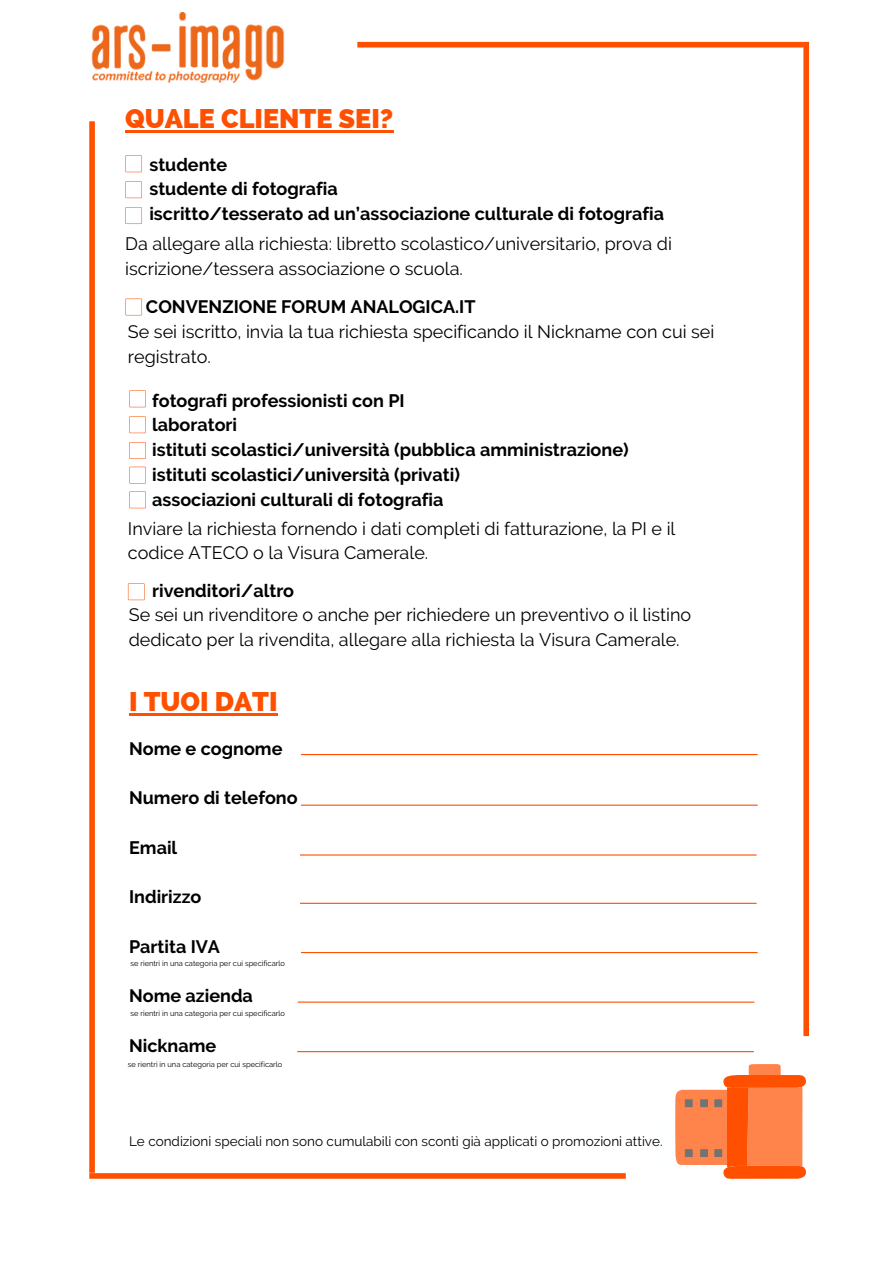
<style>
.page{position:relative;width:893px;height:1264px;background:#fff}
.page>*{position:absolute;margin:0;border:0;box-sizing:border-box;transform-origin:0 0}
.t1{font:800 27px "Raleway";color:#fe5000}
.t2{font:18px/24.8px "Raleway";color:#000}
.t3{font:700 18px/24.8px "Raleway";color:#000}
.t4{font:13.5px "Raleway";color:#000}
.t5{font:7.5px "Raleway";color:#000}
</style>
<div class="page">
<div style="left:357px;top:42px;width:446px;height:6px;background:#fe5000"></div>
<div style="left:803px;top:42px;width:6px;height:994px;background:#fe5000"></div>
<div style="left:89px;top:121px;width:6px;height:1051px;background:#fe5000"></div>
<div style="left:89px;top:1173px;width:536px;height:5px;background:#fe5000"></div>
<img style="left:91px;top:12px;width:194px;height:70px">
<svg style="left:675px;top:1064px;width:131px;height:114px"></svg>
<div style="left:678px;top:1091px;width:46px;height:73px;background:#ff844c;border-radius:7px"></div>
<div style="left:714px;top:1099px;width:8px;height:8px;background:#737373"></div>
<div style="left:700px;top:1099px;width:8px;height:8px;background:#737373"></div>
<div style="left:684px;top:1099px;width:8px;height:8px;background:#737373"></div>
<div style="left:714px;top:1149px;width:8px;height:7px;background:#737373"></div>
<div style="left:700px;top:1149px;width:8px;height:7px;background:#737373"></div>
<div style="left:684px;top:1149px;width:8px;height:7px;background:#737373"></div>
<svg style="left:125px;top:155px;width:17px;height:17px"></svg>
<svg style="left:125px;top:181px;width:17px;height:17px"></svg>
<svg style="left:125px;top:207px;width:17px;height:17px"></svg>
<svg style="left:125px;top:298px;width:17px;height:17px"></svg>
<svg style="left:129px;top:390px;width:17px;height:17px"></svg>
<svg style="left:129px;top:416px;width:17px;height:17px"></svg>
<svg style="left:129px;top:442px;width:17px;height:17px"></svg>
<svg style="left:129px;top:466px;width:17px;height:17px"></svg>
<svg style="left:129px;top:491px;width:17px;height:17px"></svg>
<svg style="left:128px;top:583px;width:17px;height:17px"></svg>
<hr style="left:125px;top:130px;width:268px;height:2px;background:#fe5000">
<hr style="left:129px;top:713px;width:149px;height:2px;background:#fe5000">
<hr style="left:301px;top:754px;width:456px;height:1px;background:#fe5000">
<hr style="left:301px;top:804px;width:456px;height:1px;background:#fe5000">
<hr style="left:300px;top:854px;width:456px;height:1px;background:#fe5000">
<hr style="left:300px;top:902px;width:456px;height:1px;background:#fe5000">
<hr style="left:301px;top:952px;width:456px;height:1px;background:#fe5000">
<hr style="left:298px;top:1001px;width:456px;height:1px;background:#fe5000">
<hr style="left:297px;top:1051px;width:456px;height:1px;background:#fe5000">
<h1 class="t1" style="left:125px;top:102px;width:270px">QUALE CLIENTE SEI?</h1>
<p class="t3" style="left:149px;top:152px;width:516px">studente<br>studente di fotografia<br>iscritto/tesserato ad un’associazione culturale di fotografia</p>
<p class="t2" style="left:125px;top:231px;width:548px">Da allegare alla richiesta: libretto scolastico/universitario, prova di iscrizione/tessera associazione o scuola.</p>
<p class="t3" style="left:146px;top:294px;width:331px">CONVENZIONE FORUM ANALOGICA.IT</p>
<p class="t2" style="left:128px;top:319px;width:588px">Se sei iscritto, invia la tua richiesta specificando il Nickname con cui sei registrato.</p>
<p class="t3" style="left:152px;top:388px;width:478px">fotografi professionisti con PI<br>laboratori<br>istituti scolastici/università (pubblica amministrazione) istituti scolastici/università (privati)<br>associazioni culturali di fotografia</p>
<p class="t2" style="left:128px;top:516px;width:549px">Inviare la richiesta fornendo i dati completi di fatturazione, la PI e il codice ATECO o la Visura Camerale.</p>
<p class="t3" style="left:152px;top:578px;width:143px">rivenditori/altro</p>
<p class="t2" style="left:129px;top:602px;width:564px">Se sei un rivenditore o anche per richiedere un preventivo o il listino dedicato per la rivendita, allegare alla richiesta la Visura Camerale.</p>
<h1 class="t1" style="left:129px;top:685px;width:150px">I TUOI DATI</h1>
<p class="t3" style="left:129px;top:736px;width:155px">Nome e cognome</p>
<p class="t3" style="left:129px;top:785px;width:170px">Numero di telefono</p>
<p class="t3" style="left:129px;top:834px;width:50px">Email</p>
<p class="t3" style="left:129px;top:884px;width:74px">Indirizzo</p>
<p class="t3" style="left:129px;top:933px;width:92px">Partita IVA</p>
<p class="t3" style="left:129px;top:983px;width:125px">Nome azienda</p>
<p class="t3" style="left:129px;top:1032px;width:89px">Nickname</p>
<p class="t5" style="left:130px;top:958px;width:156px">se rientri in una categoria per cui specificarlo</p>
<p class="t5" style="left:130px;top:1008px;width:156px">se rientri in una categoria per cui specificarlo</p>
<p class="t5" style="left:128px;top:1059px;width:156px">se rientri in una categoria per cui specificarlo</p>
<p class="t4" style="left:129px;top:1133px;width:535px">Le condizioni speciali non sono cumulabili con sconti già applicati o promozioni attive.</p>
</div>
